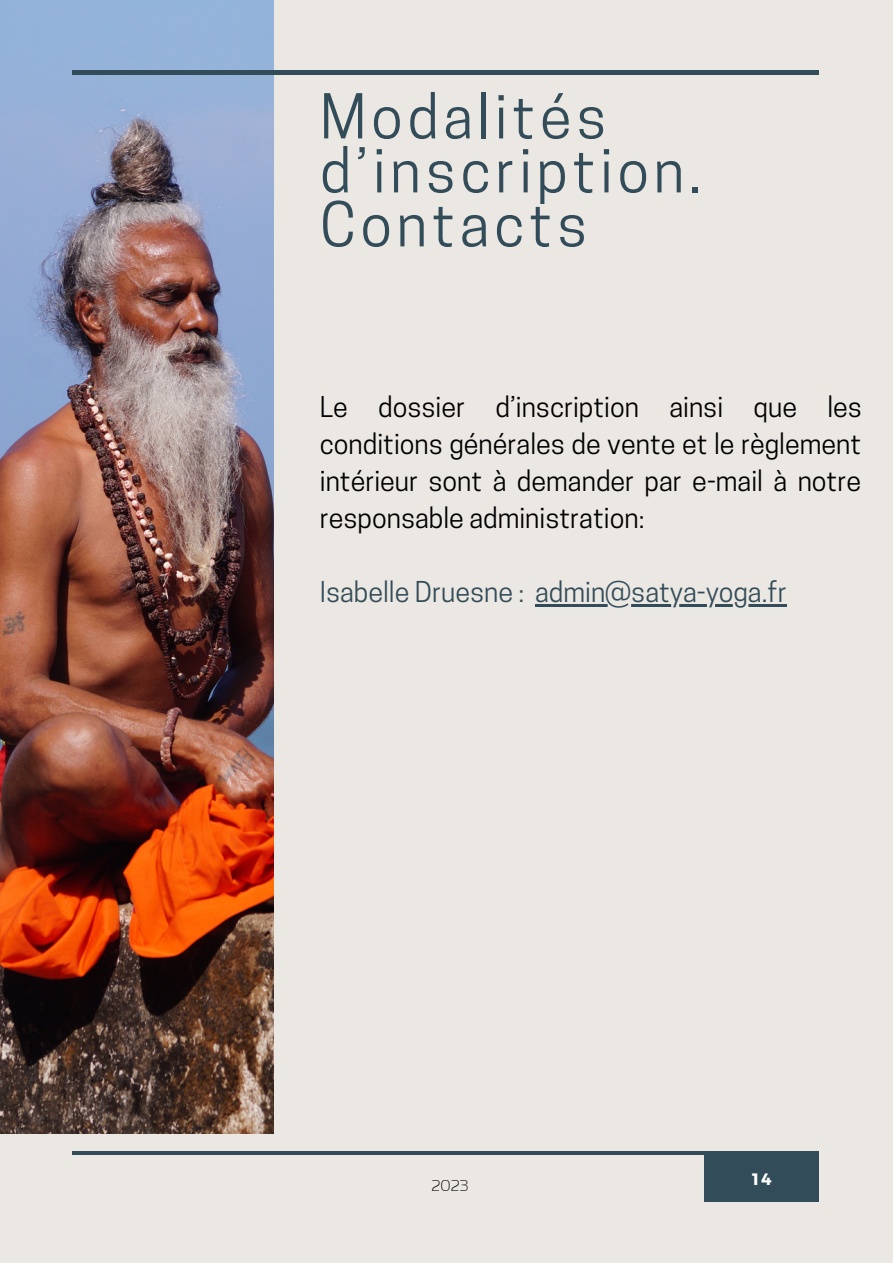
<style>
.page{position:relative;width:893px;height:1264px;background:#fff}
.page>*{position:absolute;margin:0;border:0;box-sizing:border-box;transform-origin:0 0}
.t1{font:58.05px/54px "Cooper Hewitt";letter-spacing:.08em;color:#334c59}
.t2{font:27px/37px "Cooper Hewitt";color:#000;text-align:justify}
.t3{font:27px "Cooper Hewitt";color:#334c59}
.t4{font:19.65px "Gruppo";color:#000}
.t5{font:700 16.5px "Montserrat";color:#fff}
</style>
<div class="page">
<div style="left:0;top:0;width:892px;height:1262px;background:#ebe7e2"></div>
<div style="left:704px;top:1154px;width:114px;height:46px;background:#334c59"></div>
<hr style="left:72px;top:1151px;width:747px;height:3px;background:#334c59">
<img style="left:0;top:0;width:273px;height:1133px">
<hr style="left:72px;top:71px;width:747px;height:3px;background:#334c59">
<hr style="left:535px;top:604px;width:251px;height:3px;background:#334c59">
<p class="t1" style="left:320px;top:97px;width:383px">Modalités d’inscription.<br>Contacts</p>
<p class="t2" style="left:320px;top:391px;width:543px">Le dossier d’inscription ainsi que les conditions générales de vente et le règlement intérieur sont à demander par e-mail à notre responsable administration:</p>
<p class="t3" style="left:320px;top:582px;width:468px">Isabelle Druesne : admin@satya-yoga.fr</p>
<p class="t4" style="left:431px;top:1174px;width:38px">2023</p>
<p class="t5" style="left:752px;top:1168px;width:21px">14</p>
</div>
